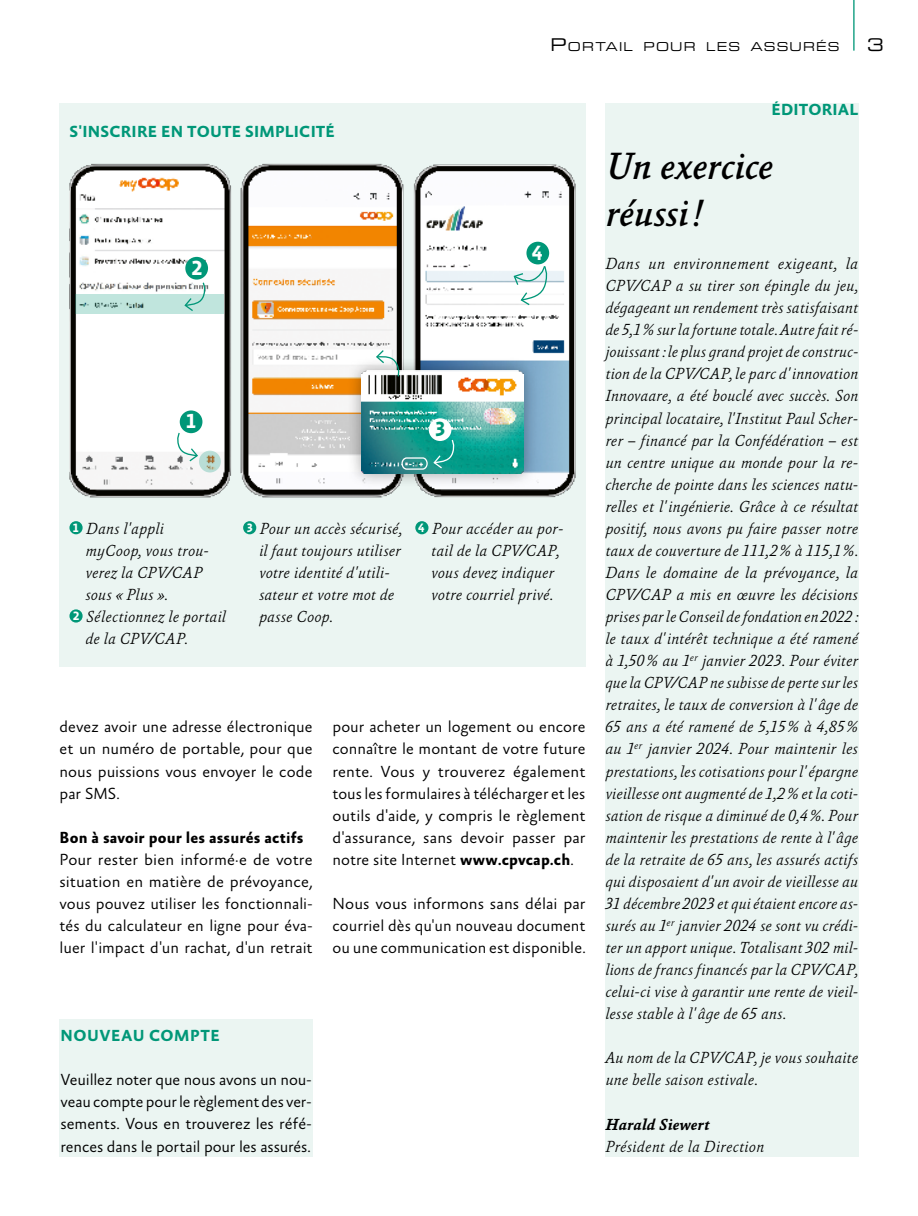
<style>
.page{position:relative;width:918px;height:1216px;background:#fff}
.page>*{position:absolute;margin:0;border:0;box-sizing:border-box;transform-origin:0 0}
.t1{font:italic 500 38.5px/46.2px "Absara TF";letter-spacing:-.02em;color:#000}
.t2{font:700 20.65px "Absara Sans TF";color:#fff}
.t3{font:700 20.65px "Absara Sans TF";color:#009778}
.t4{font:expanded 17.5px "Square 721 BT";color:#000}
.t5{font:italic 300 16.28px/22.1px "Absara TF";letter-spacing:-.015em;color:#000}
.t6{font:300 16.28px/22.1px "Absara Sans TF";color:#000;text-align:justify}
.t7{font:700 16.28px "Absara Sans TF";letter-spacing:.01em;color:#009778}
.t8{font:700 16.28px "Absara Sans TF";letter-spacing:.005em;color:#000}
.t9{font:italic 300 16.28px "Absara";letter-spacing:-.005em;color:#000}
.t10{font:italic 700 16.28px "Absara";color:#000}
.t11{font:700 16.28px "Absara Sans TF";letter-spacing:.03em;color:#009778}
.t12{font:expanded 12.25px "Square 721 BT";letter-spacing:.105em;color:#000}
.s1{font-size:17.5px}
.s2{font-family:"Absara Sans TF";font-weight:700;font-style:normal;font-size:12.25px;color:#fff}
.s3{font-weight:700}
</style>
<div class="page">
<div style="left:605px;top:103px;width:253px;height:1053px;background:#ebf5f2"></div>
<hr style="left:853px;top:0;width:1px;height:51px;background:#009778">
<div style="left:59px;top:103px;width:526px;height:563px;background:#ebf5f2"></div>
<div style="left:69px;top:521px;width:14px;height:13px;background:#009778;border-radius:50%"></div>
<div style="left:69px;top:609px;width:14px;height:13px;background:#009778;border-radius:50%"></div>
<div style="left:415px;top:521px;width:13px;height:13px;background:#009778;border-radius:50%"></div>
<img style="left:69px;top:163px;width:162px;height:335px">
<img style="left:414px;top:164px;width:161px;height:334px">
<svg style="left:183px;top:281px;width:25px;height:13px"></svg>
<div style="left:185px;top:257px;width:23px;height:22px;background:#009778;border-radius:50%"></div>
<svg style="left:175px;top:432px;width:24px;height:30px"></svg>
<div style="left:180px;top:410px;width:22px;height:23px;background:#009778;border-radius:50%"></div>
<img style="left:240px;top:163px;width:164px;height:335px">
<div style="left:347px;top:357px;width:191px;height:131px;background:#000;opacity:.36"></div>
<img style="left:362px;top:371px;width:161px;height:102px">
<svg style="left:375px;top:349px;width:27px;height:28px"></svg>
<div style="left:526px;top:242px;width:23px;height:22px;background:#009778;border-radius:50%"></div>
<svg style="left:513px;top:265px;width:37px;height:41px"></svg>
<svg style="left:199px;top:450px;width:22px;height:22px"></svg>
<svg style="left:76px;top:294px;width:148px;height:20px;background:#b7ded6"></svg>
<div style="left:243px;top:521px;width:13px;height:13px;background:#009778;border-radius:50%"></div>
<div style="left:429px;top:418px;width:22px;height:23px;background:#fff;border-radius:50%"></div>
<svg style="left:401px;top:439px;width:56px;height:31px;background:#2ba396"></svg>
<div style="left:60px;top:1019px;width:253px;height:137px;background:#ebf5f2"></div>
<p class="t12" style="left:550px;top:39px;width:291px"><span class="s1">P</span>ORTAIL POUR LES ASSURÉS</p>
<p class="t4" style="left:867px;top:34px;width:18px">3</p>
<p class="t7" style="left:69px;top:123px;width:267px">S'INSCRIRE EN TOUTE SIMPLICITÉ</p>
<p class="t2" style="left:192px;top:257px;width:12px">2</p>
<p class="t2" style="left:532px;top:242px;width:12px">4</p>
<p class="t2" style="left:185px;top:410px;width:12px">1</p>
<p class="t3" style="left:435px;top:418px;width:12px">3</p>
<p class="t5" style="left:73px;top:517px;width:93px"><span class="s2">1</span> Dans l'appli</p>
<p class="t5" style="left:85px;top:539px;width:125px">myCoop, vous trou-</p>
<p class="t5" style="left:85px;top:561px;width:119px">verez la CPV/CAP</p>
<p class="t5" style="left:85px;top:583px;width:84px">sous « Plus ».</p>
<p class="t5" style="left:73px;top:606px;width:155px"><span class="s2">2</span> Sélectionnez le portail</p>
<p class="t5" style="left:85px;top:628px;width:104px">de la CPV/CAP.</p>
<p class="t5" style="left:259px;top:517px;width:145px;text-indent:-12px"><span class="s2">3</span> Pour un accès sécurisé, il faut toujours utiliser votre identité d'utili&shy;sateur et votre mot de passe Coop.</p>
<p class="t5" style="left:418px;top:517px;width:147px;text-align:center"><span class="s2">4</span> Pour accéder au por&shy;tail de la CPV/CAP, vous devez indiquer votre courriel privé.</p>
<p class="t6" style="left:60px;top:716px;width:254px">devez avoir une adresse électronique et un numéro de portable, pour que nous puissions vous envoyer le code par SMS.</p>
<p class="t8" style="left:60px;top:828px;width:245px">Bon à savoir pour les assurés actifs</p>
<p class="t6" style="left:60px;top:849px;width:254px">Pour rester bien informé·e de votre situation en matière de prévoyance, vous pouvez utiliser les fonctionnali&shy;tés du calculateur en ligne pour éva&shy;luer l'impact d'un rachat, d'un retrait</p>
<p class="t6" style="left:332px;top:716px;width:255px">pour acheter un logement ou encore connaître le montant de votre future rente. Vous y trouverez également tous les formulaires à télécharger et les outils d'aide, y compris le règlement d'assurance, sans devoir passer par notre site Internet <span class="s3">www.cpvcap.ch</span>.</p>
<p class="t6" style="left:332px;top:893px;width:255px">Nous vous informons sans délai par courriel dès qu'un nouveau document ou une communication est disponible.</p>
<p class="t11" style="left:61px;top:1027px;width:161px">NOUVEAU COMPTE</p>
<p class="t6" style="left:61px;top:1069px;width:253px">Veuillez noter que nous avons un nou&shy;veau compte pour le règlement des ver&shy;sements. Vous en trouverez les réfé&shy;rences dans le portail pour les assurés.</p>
<p class="t7" style="left:771px;top:101px;width:88px">ÉDITORIAL</p>
<h1 class="t1" style="left:605px;top:144px;width:170px">Un exercice réussi!</h1>
<p class="t5" style="left:605px;top:253px;width:255px;text-align:justify">Dans un environnement exigeant, la CPV/CAP a su tirer son épingle du jeu, dégageant un rendement très satisfaisant de 5,1% sur la fortune totale. Autre fait ré&shy;jouissant : le plus grand projet de construc&shy;tion de la CPV/CAP, le parc d'innovation Innovaare, a été bouclé avec succès. Son principal locataire, l'Institut Paul Scher&shy;rer – financé par la Confédération – est un centre unique au monde pour la re&shy;cherche de pointe dans les sciences natu&shy;relles et l'ingénierie. Grâce à ce résultat positif, nous avons pu faire passer notre taux de couverture de 111,2% à 115,1%.<br>Dans le domaine de la prévoyance, la CPV/CAP a mis en œuvre les décisions prises par le Conseil de fondation en 2022 : le taux d'intérêt technique a été ramené à 1,50% au 1<sup>er</sup> janvier 2023. Pour éviter que la CPV/CAP ne subisse de perte sur les retraites, le taux de conversion à l'âge de 65 ans a été ramené de 5,15% à 4,85% au 1<sup>er</sup> janvier 2024. Pour maintenir les prestations, les cotisations pour l'épargne vieillesse ont augmenté de 1,2% et la coti&shy;sation de risque a diminué de 0,4%. Pour maintenir les prestations de rente à l'âge de la retraite de 65 ans, les assurés actifs qui disposaient d'un avoir de vieillesse au 31 décembre 2023 et qui étaient encore as&shy;surés au 1<sup>er</sup> janvier 2024 se sont vu crédi&shy;ter un apport unique. Totalisant 302 mil&shy;lions de francs financés par la CPV/CAP, celui-ci vise à garantir une rente de vieil&shy;lesse stable à l'âge de 65 ans.</p>
<p class="t5" style="left:605px;top:1047px;width:254px">Au nom de la CPV/CAP, je vous souhaite une belle saison estivale.</p>
<p class="t10" style="left:605px;top:1114px;width:106px">Harald Siewert</p>
<p class="t9" style="left:605px;top:1136px;width:161px">Président de la Direction</p>
</div>
